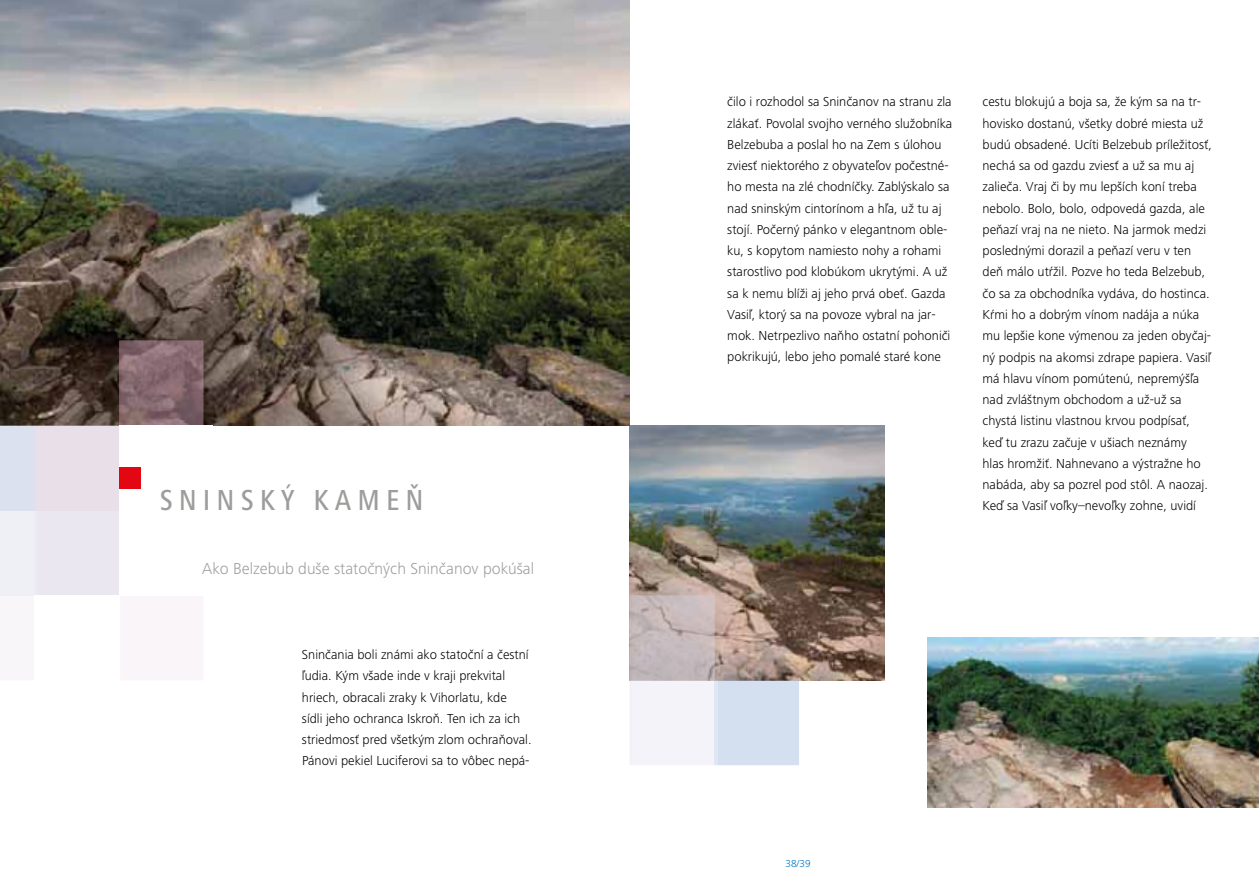
<style>
.page{position:relative;width:1259px;height:893px;background:#fff}
.page>*{position:absolute;margin:0;border:0;box-sizing:border-box;transform-origin:0 0}
.t1{font:500 condensed 30px "Frutiger Next LTCE";letter-spacing:.2em;color:#9d9d9c}
.t2{font:300 16.5px "Frutiger Next LTCE";color:#9d9d9c}
.t3{font:300 13.5px/21.3px "Frutiger Next LTCE";color:#000}
.t4{font:300 10.5px "Frutiger Next LTCE";color:#0075bf}
</style>
<div class="page">
<img style="left:629px;top:425px;width:255px;height:255px">
<img style="left:927px;top:638px;width:332px;height:170px">
<img style="left:629px;top:595px;width:170px;height:170px">
<img style="left:0;top:0;width:629px;height:425px">
<img style="left:0;top:340px;width:203px;height:256px">
<div style="left:119px;top:425px;width:94px;height:170px;background:#fff"></div>
<div style="left:34px;top:595px;width:85px;height:92px;background:#fff"></div>
<div style="left:119px;top:468px;width:21px;height:21px;background:#e30613"></div>
<h1 class="t1" style="left:160px;top:483px;width:265px">SNINSKÝ KAMEŇ</h1>
<p class="t2" style="left:202px;top:559px;width:333px">Ako Belzebub duše statočných Sninčanov pokúšal</p>
<p class="t3" style="left:302px;top:644px;width:231px">Sninčania boli známi ako statoční a čestní ľudia. Kým všade inde v kraji prekvital hriech, obracali zraky k Vihorlatu, kde<br>sídli jeho ochranca Iskroň. Ten ich za ich striedmosť pred všetkým zlom ochraňoval.<br>Pánovi pekiel Luciferovi sa to vôbec nepá-</p>
<p class="t3" style="left:727px;top:91px;width:226px">čilo i rozhodol sa Sninčanov na stranu zla zlákať. Povolal svojho verného služobníka Belzebuba a poslal ho na Zem s úlohou zviesť niektorého z obyvateľov počestné&shy;ho mesta na zlé chodníčky. Zablýskalo sa nad sninským cintorínom a hľa, už tu aj stojí. Počerný pánko v elegantnom oble&shy;ku, s kopytom namiesto nohy a rohami starostlivo pod klobúkom ukrytými. A už sa k nemu blíži aj jeho prvá obeť. Gazda Vasiľ, ktorý sa na povoze vybral na jar&shy;mok. Netrpezlivo naňho ostatní pohoniči pokrikujú, lebo jeho pomalé staré kone</p>
<p class="t3" style="left:982px;top:91px;width:231px">cestu blokujú a boja sa, že kým sa na tr&shy;hovisko dostanú, všetky dobré miesta už budú obsadené. Ucíti Belzebub príležitosť, nechá sa od gazdu zviesť a už sa mu aj zalieča. Vraj či by mu lepších koní treba nebolo. Bolo, bolo, odpovedá gazda, ale peňazí vraj na ne nieto. Na jarmok medzi poslednými dorazil a peňazí veru v ten deň málo utŕžil. Pozve ho teda Belzebub, čo sa za obchodníka vydáva, do hostinca.<br>Kŕmi ho a dobrým vínom nadája a núka mu lepšie kone výmenou za jeden obyčaj&shy;ný podpis na akomsi zdrape papiera. Vasiľ má hlavu vínom pomútenú, nepremýšľa nad zvláštnym obchodom a už-už sa chystá listinu vlastnou krvou podpísať, keď tu zrazu začuje v ušiach neznámy<br>hlas hromžiť. Nahnevano a výstražne ho nabáda, aby sa pozrel pod stôl. A naozaj.<br>Keď sa Vasiľ voľky–nevoľky zohne, uvidí</p>
<p class="t4" style="left:785px;top:857px;width:27px">38/39</p>
</div>
